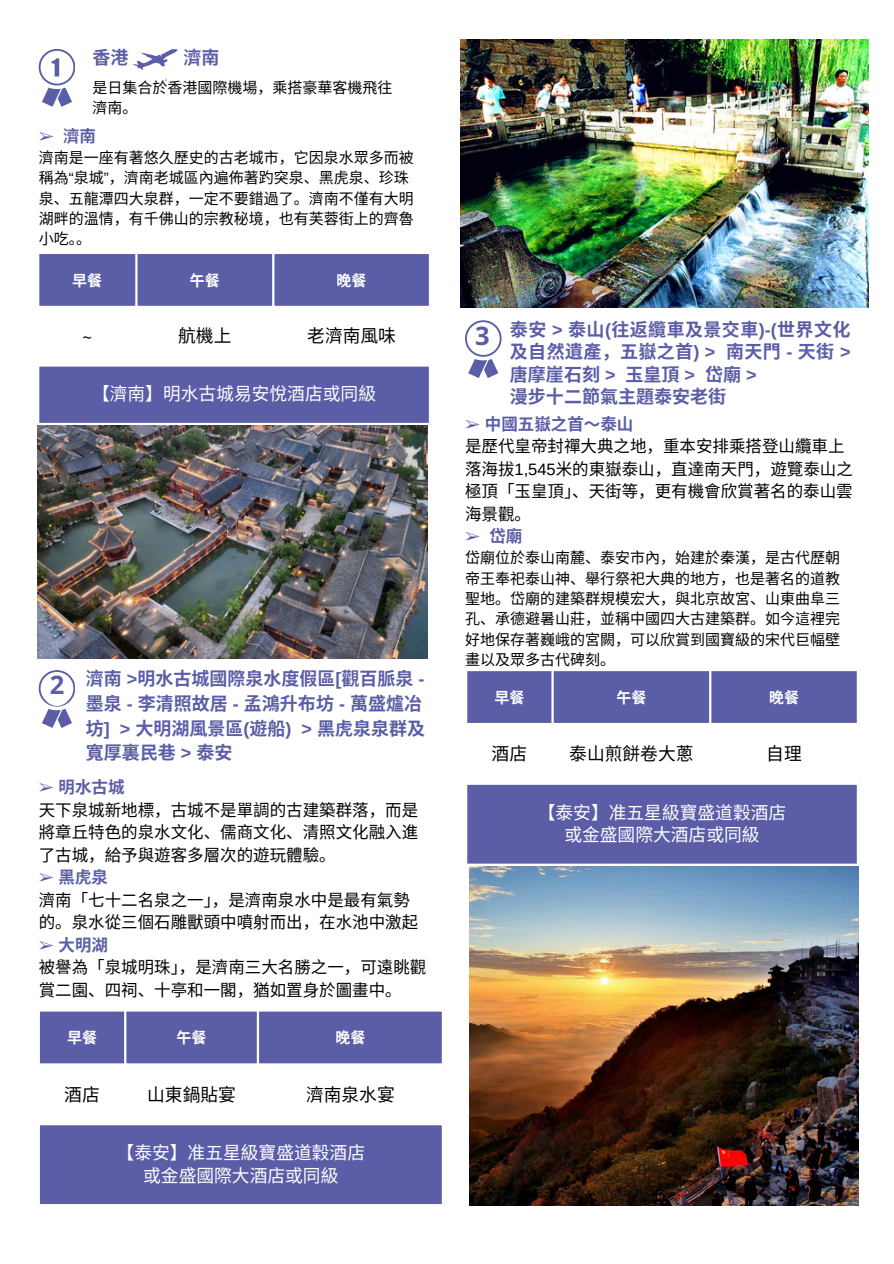
<style>
.page{position:relative;width:894px;height:1264px;background:#fff}
.page>*{position:absolute;margin:0;border:0;box-sizing:border-box;transform-origin:0 0}
.t1{font:700 25.5px "Noto Sans";color:#5b5ea6}
.t2{font:700 18px/24.8px "Noto Sans CJ Ksc";color:#5b5ea6}
.t3{font:700 18px/22.5px "Noto Sans CJ Ksc";letter-spacing:.02em;color:#5b5ea6}
.t4{font:17.7px "Noto Sans CJ Ksc";color:#fff}
.t5{font:17.7px "Noto Sans CJ Ksc";color:#000}
.t6{font:17.7px "Te X Gyre Termes";color:#000}
.t7{font:16.5px/22.5px "Noto Sans CJ Ksc";color:#000}
.t8{font:700 16.5px "Noto Sans CJ Ksc";color:#5b5ea6}
.t9{font:15px/20.2px "Noto Sans CJ Ksc";color:#000;text-align:justify}
.t10{font:700 15px "Noto Sans CJ Ksc";color:#fff}
.s1{font-family:"Free Serif";font-weight:400}
.s2{font-family:"Arimo"}
.s3{font-family:"Free Serif";color:#5b5ea6}
.s4{font-weight:700;color:#5b5ea6}
</style>
<div class="page">
<svg style="left:39px;top:49px;width:36px;height:57px"></svg>
<svg style="left:39px;top:254px;width:390px;height:169px;fill:#5b5ea6"></svg>
<hr style="left:135px;top:254px;width:2px;height:110px;background:#fff">
<hr style="left:272px;top:254px;width:2px;height:110px;background:#fff">
<hr style="left:37px;top:306px;width:394px;height:2px;background:#fff">
<hr style="left:37px;top:364px;width:394px;height:2px;background:#fff">
<svg style="left:467px;top:671px;width:389px;height:192px;fill:#5b5ea6"></svg>
<hr style="left:551px;top:671px;width:2px;height:111px;background:#fff">
<hr style="left:709px;top:671px;width:2px;height:111px;background:#fff">
<hr style="left:465px;top:723px;width:393px;height:2px;background:#fff">
<hr style="left:465px;top:782px;width:393px;height:2px;background:#fff">
<svg style="left:39px;top:670px;width:36px;height:57px"></svg>
<div style="left:43px;top:678px;width:28px;height:28px;background:#fff;border-radius:50%"></div>
<svg style="left:40px;top:1011px;width:401px;height:192px;fill:#5b5ea6"></svg>
<hr style="left:124px;top:1011px;width:2px;height:111px;background:#fff">
<hr style="left:257px;top:1011px;width:2px;height:111px;background:#fff">
<hr style="left:38px;top:1063px;width:406px;height:2px;background:#fff">
<hr style="left:38px;top:1122px;width:406px;height:3px;background:#fff">
<svg style="left:465px;top:320px;width:36px;height:57px"></svg>
<div style="left:469px;top:326px;width:28px;height:28px;background:#fff;border-radius:50%"></div>
<svg style="left:133px;top:49px;width:44px;height:32px"></svg>
<img style="left:38px;top:425px;width:389px;height:233px">
<img style="left:461px;top:40px;width:407px;height:267px">
<img style="left:469px;top:867px;width:389px;height:338px">
<p class="t2" style="left:92px;top:44px;width:38px">香港</p>
<p class="t2" style="left:183px;top:44px;width:38px">濟南</p>
<p class="t9" style="left:92px;top:77px;width:301px">是日集合於香港國際機場，乘搭豪華客機飛往</p>
<p class="t9" style="left:92px;top:97px;width:46px">濟南。</p>
<p class="t8" style="left:39px;top:122px;width:59px"><span class="s1">➢</span> 濟南</p>
<p class="t9" style="left:39px;top:147px;width:376px;text-align:left">濟南是一座有著悠久歷史的古老城市，它因泉水眾多而被稱為<span class="s2">“</span>泉城<span class="s2">”</span>，濟南老城區內遍佈著趵突泉、黑虎泉、珍珠泉、五龍潭四大泉群，一定不要錯過了。濟南不僅有大明湖畔的溫情，有千佛山的宗教秘境，也有芙蓉街上的齊魯小吃。。</p>
<p class="t10" style="left:72px;top:268px;width:31px">早餐</p>
<h1 class="t10" style="left:190px;top:268px;width:31px">午餐</h1>
<p class="t10" style="left:336px;top:268px;width:31px">晚餐</p>
<p class="t6" style="left:82px;top:323px;width:11px">~</p>
<p class="t5" style="left:178px;top:321px;width:55px">航機上</p>
<p class="t5" style="left:307px;top:321px;width:90px">老濟南風味</p>
<p class="t4" style="left:92px;top:380px;width:285px">【濟南】明水古城易安悅酒店或同級</p>
<p class="t1" style="left:50px;top:666px;width:16px">2</p>
<p class="t2" style="left:86px;top:665px;width:341px">濟南 <span class="s2">&gt;</span>明水古城國際泉水度假區<span class="s2">[</span>觀百脈泉 <span class="s2">-</span>墨泉 <span class="s2">-</span> 李清照故居 <span class="s2">-</span> 孟鴻升布坊 <span class="s2">-</span> 萬盛爐冶坊<span class="s2">] &gt;</span> 大明湖風景區<span class="s2">(</span>遊船<span class="s2">) &gt;</span> 黑虎泉泉群及寬厚裏民巷 <span class="s2">&gt;</span> 泰安</p>
<h1 class="t7" style="left:39px;top:774px;width:381px"><span class="s3">➢</span> <span class="s4">明水古城<br></span>天下泉城新地標，古城不是單調的古建築群落，而是將章丘特色的泉水文化、儒商文化、清照文化融入進了古城，給予與遊客多層次的遊玩體驗。</h1>
<h1 class="t7" style="left:39px;top:864px;width:381px"><span class="s3">➢</span> <span class="s4">黑虎泉<br></span>濟南「七十二名泉之一」，是濟南泉水中是最有氣勢的。泉水從三個石雕獸頭中噴射而出，在水池中激起</h1>
<h1 class="t7" style="left:39px;top:932px;width:389px"><span class="s3">➢</span> <span class="s4">大明湖<br></span>被譽為「泉城明珠」，是濟南三大名勝之一，可遠眺觀賞二園、四祠、十亭和一閣，猶如置身於圖畫中。</h1>
<p class="t10" style="left:67px;top:1025px;width:31px">早餐</p>
<p class="t10" style="left:176px;top:1025px;width:31px">午餐</p>
<h1 class="t10" style="left:335px;top:1025px;width:31px">晚餐</h1>
<h2 class="t5" style="left:64px;top:1079px;width:37px">酒店</h2>
<p class="t5" style="left:147px;top:1079px;width:90px">山東鍋貼宴</p>
<p class="t5" style="left:306px;top:1079px;width:90px">濟南泉水宴</p>
<p class="t4" style="left:117px;top:1138px;width:250px">【泰安】准五星級寶盛道穀酒店</p>
<p class="t4" style="left:143px;top:1160px;width:197px">或金盛國際大酒店或同級</p>
<p class="t1" style="left:475px;top:318px;width:16px">3</p>
<p class="t3" style="left:510px;top:317px;width:342px">泰安 <span class="s2">&gt;</span> 泰山 <span class="s2">(</span>往返纜車及景交車<span class="s2">)-(</span>世界文化及自然遺產，五嶽之首<span class="s2">) &gt;</span> 南天門 <span class="s2">-</span> 天街 <span class="s2">&gt;</span>唐摩崖石刻 <span class="s2">&gt;</span> 玉皇頂 <span class="s2">&gt;</span> 岱廟 <span class="s2">&gt;<br></span>漫步十二節氣主題泰安老街</p>
<p class="t8" style="left:465px;top:410px;width:167px"><span class="s1">➢</span> 中國五嶽之首～泰山</p>
<p class="t7" style="left:465px;top:434px;width:389px">是歷代皇帝封禪大典之地，重本安排乘搭登山纜車上落海拔<span class="s2">1,545</span>米的東嶽泰山，直達南天門，遊覽泰山之極頂「玉皇頂」、天街等，更有機會欣賞著名的泰山雲海景觀。</p>
<p class="t8" style="left:465px;top:523px;width:59px"><span class="s1">➢</span> 岱廟</p>
<p class="t9" style="left:465px;top:547px;width:376px">岱廟位於泰山南麓、泰安市內，始建於秦漢，是古代歷朝帝王奉祀泰山神、舉行祭祀大典的地方，也是著名的道教聖地。岱廟的建築群規模宏大，與北京故宮、山東曲阜三孔、承德避暑山莊，並稱中國四大古建築群。如今這裡完好地保存著巍峨的宮闕，可以欣賞到國寶級的宋代巨幅壁畫以及眾多古代碑刻。</p>
<p class="t10" style="left:494px;top:685px;width:31px">早餐</p>
<p class="t10" style="left:616px;top:685px;width:31px">午餐</p>
<p class="t10" style="left:768px;top:685px;width:31px">晚餐</p>
<p class="t5" style="left:491px;top:739px;width:37px">酒店</p>
<p class="t5" style="left:569px;top:739px;width:126px">泰山煎餅卷大蔥</p>
<p class="t5" style="left:766px;top:739px;width:37px">自理</p>
<p class="t4" style="left:537px;top:798px;width:250px">【泰安】准五星級寶盛道穀酒店</p>
<p class="t4" style="left:564px;top:820px;width:197px">或金盛國際大酒店或同級</p>
</div>
